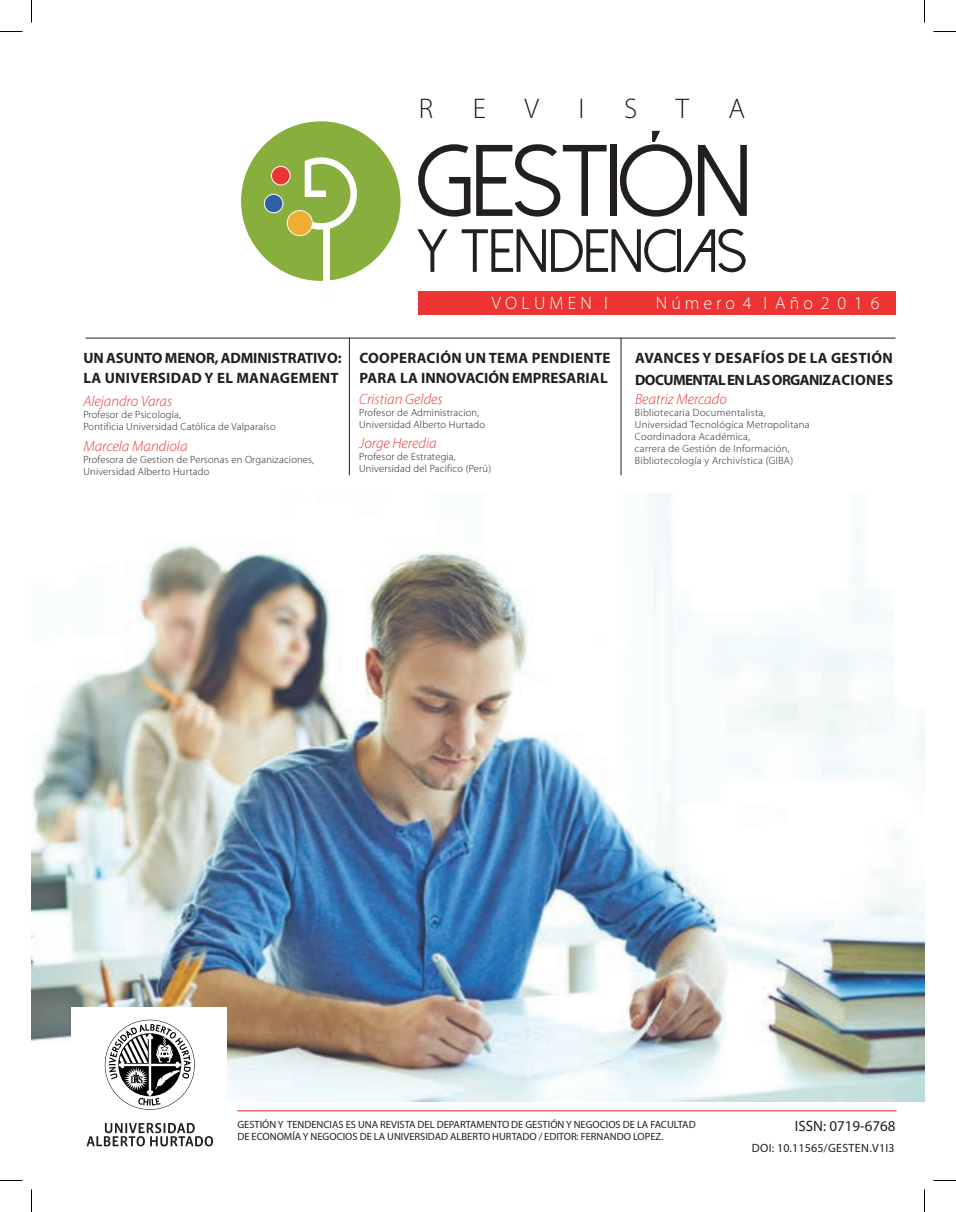
<style>
.page{position:relative;width:956px;height:1212px;background:#fff}
.page>*{position:absolute;margin:0;border:0;box-sizing:border-box;transform-origin:0 0}
.t1{font:300 28.5px "Myriad Pro";color:#231f20}
.t2{font:300 18px "Myriad Pro";color:#fff}
.t3{font:700 15px/19.5px "Myriad Pro";letter-spacing:.02em;color:#231f20}
.t4{font:italic 300 15px "Myriad Pro";color:#ee3432}
.t5{font:700 15px/19.5px "Myriad Pro";letter-spacing:-.005em;color:#231f20}
.t6{font:15px "Myriad Pro";color:#231f20}
.t7{font:12px "Myriad Pro";letter-spacing:.02em;color:#231f20}
.t8{font:300 10.5px/12px "Myriad Pro";letter-spacing:.02em;color:#231f20}
.t9{font:10.5px "Myriad Pro";color:#231f20}
</style>
<div class="page">
<img style="left:32px;top:494px;width:892px;height:607px">
<div style="left:71px;top:1007px;width:155px;height:154px;background:#fff"></div>
<div style="left:418px;top:291px;width:478px;height:24px;background:#ee3432"></div>
<hr style="left:86px;top:338px;width:810px;height:1px;background:#231f20">
<hr style="left:349px;top:338px;width:1px;height:137px;background:#231f20">
<hr style="left:621px;top:338px;width:1px;height:137px;background:#231f20">
<div style="left:241px;top:121px;width:159px;height:160px;background:#88af3e;border-radius:50%"></div>
<svg style="left:305px;top:157px;width:52px;height:72px"></svg>
<div style="left:323px;top:225px;width:7px;height:78px;background:#fffefc"></div>
<div style="left:287px;top:210px;width:25px;height:25px;background:#f0ad33;border-radius:50%"></div>
<div style="left:287px;top:210px;width:26px;height:26px;border:1px solid #fbfbfa;border-radius:50%"></div>
<div style="left:264px;top:194px;width:19px;height:19px;background:#305ea7;border-radius:50%"></div>
<div style="left:264px;top:194px;width:19px;height:19px;border:1px solid #fff;border-radius:50%"></div>
<div style="left:271px;top:166px;width:19px;height:19px;background:#ee3432;border-radius:50%"></div>
<div style="left:271px;top:166px;width:20px;height:19px;border:1px solid #fff;border-radius:50%"></div>
<svg style="left:418px;top:144px;width:52px;height:72px"></svg>
<svg style="left:476px;top:144px;width:131px;height:72px"></svg>
<div style="left:610px;top:144px;width:6px;height:72px;background:#231f20"></div>
<svg style="left:620px;top:131px;width:72px;height:85px"></svg>
<svg style="left:698px;top:145px;width:49px;height:71px"></svg>
<svg style="left:417px;top:229px;width:30px;height:43px"></svg>
<svg style="left:462px;top:229px;width:213px;height:43px"></svg>
<hr style="left:677px;top:229px;width:4px;height:43px;background:#231f20">
<svg style="left:683px;top:229px;width:63px;height:43px"></svg>
<svg style="left:87px;top:1122px;width:126px;height:24px"></svg>
<svg style="left:105px;top:1019px;width:90px;height:90px"></svg>
<hr style="left:237px;top:1109px;width:660px;height:2px;background:#ee3432">
<svg style="left:0;top:31px;width:22px;height:1px"></svg>
<svg style="left:933px;top:31px;width:23px;height:1px"></svg>
<svg style="left:31px;top:0;width:1px;height:22px"></svg>
<svg style="left:31px;top:1189px;width:1px;height:22px"></svg>
<svg style="left:924px;top:0;width:1px;height:22px"></svg>
<svg style="left:924px;top:1189px;width:1px;height:22px"></svg>
<h1 class="t1" style="left:419px;top:91px;width:16px">R</h1>
<h1 class="t1" style="left:473px;top:91px;width:15px">e</h1>
<h1 class="t1" style="left:525px;top:91px;width:14px">v</h1>
<h1 class="t1" style="left:579px;top:91px;width:3px">i</h1>
<h1 class="t1" style="left:624px;top:91px;width:15px">s</h1>
<h1 class="t1" style="left:676px;top:91px;width:10px">t</h1>
<h1 class="t1" style="left:729px;top:91px;width:14px">a</h1>
<h3 class="t5" style="left:84px;top:347px;width:260px">UN ASUNTO MENOR, ADMINISTRATIVO:<br>LA UNIVERSIDAD Y EL MANAGEMENT</h3>
<h3 class="t4" style="left:83px;top:391px;width:90px">Alejandro Varas</h3>
<p class="t8" style="left:83px;top:408px;width:194px">Profesor de Psicología,<br>Pontificia U niversidad Católica de Valparaíso</p>
<h3 class="t4" style="left:83px;top:437px;width:106px">Marcela Mandiola</h3>
<p class="t8" style="left:83px;top:453px;width:232px">Profesora de Gestion de Personas en Organizaciones,<br>U niversidad Alberto Hurtado</p>
<h2 class="t2" style="left:492px;top:292px;width:118px">V o l u m e n I</h2>
<h2 class="t2" style="left:656px;top:292px;width:225px">N ú m e r o 4 I A ñ o 2 0 1 6</h2>
<h3 class="t3" style="left:359px;top:347px;width:253px">COOPERACIÓN UN TEMA PENDIENTE<br>PARA LA INNOVACIÓN EMPRESARIAL</h3>
<h3 class="t4" style="left:359px;top:390px;width:85px">Cristian Geldes</h3>
<p class="t8" style="left:359px;top:406px;width:127px">Profesor de Administracion,<br>U niversidad Alberto Hurtado</p>
<h3 class="t4" style="left:359px;top:433px;width:79px">Jorge Heredia</h3>
<p class="t8" style="left:359px;top:450px;width:133px">Profesor de Estrategia,<br>U niversidad del Pacifico (Perú)</p>
<h3 class="t3" style="left:635px;top:346px;width:260px;line-height:21.6px">AVANCES Y DESAFÍOS DE LA GESTIÓN<br>DOCUMENTAL EN LAS ORGANIZAC IONES</h3>
<h3 class="t4" style="left:635px;top:390px;width:93px">Beatriz Mercado</h3>
<p class="t8" style="left:635px;top:406px;width:176px">Bibliotecaria Documentalista,<br>U niversidad Tecnológica Metropolitana Coordinadora Académica,<br>carrera de Gestión de Información, Bibliotecología y Archivística (GIBA)</p>
<p class="t9" style="left:237px;top:1117px;width:460px">GESTIÓN Y TENDENCIAS ES UNA REVISTA DEL DEPARTAMENTO DE GESTIÓN Y NEGOCIOS DE LA FACULTAD</p>
<h3 class="t6" style="left:795px;top:1116px;width:102px">ISSN: 0719-6768</h3>
<p class="t9" style="left:237px;top:1129px;width:428px">DE ECONOMÍA Y NEGOCIOS DE LA UNIVERSI DAD ALBERTO HURTADO / EDITOR: FERNANDO LOPEZ.</p>
<p class="t7" style="left:752px;top:1139px;width:144px">DOI: 10.11565/GESTEN.V1I3</p>
</div>
